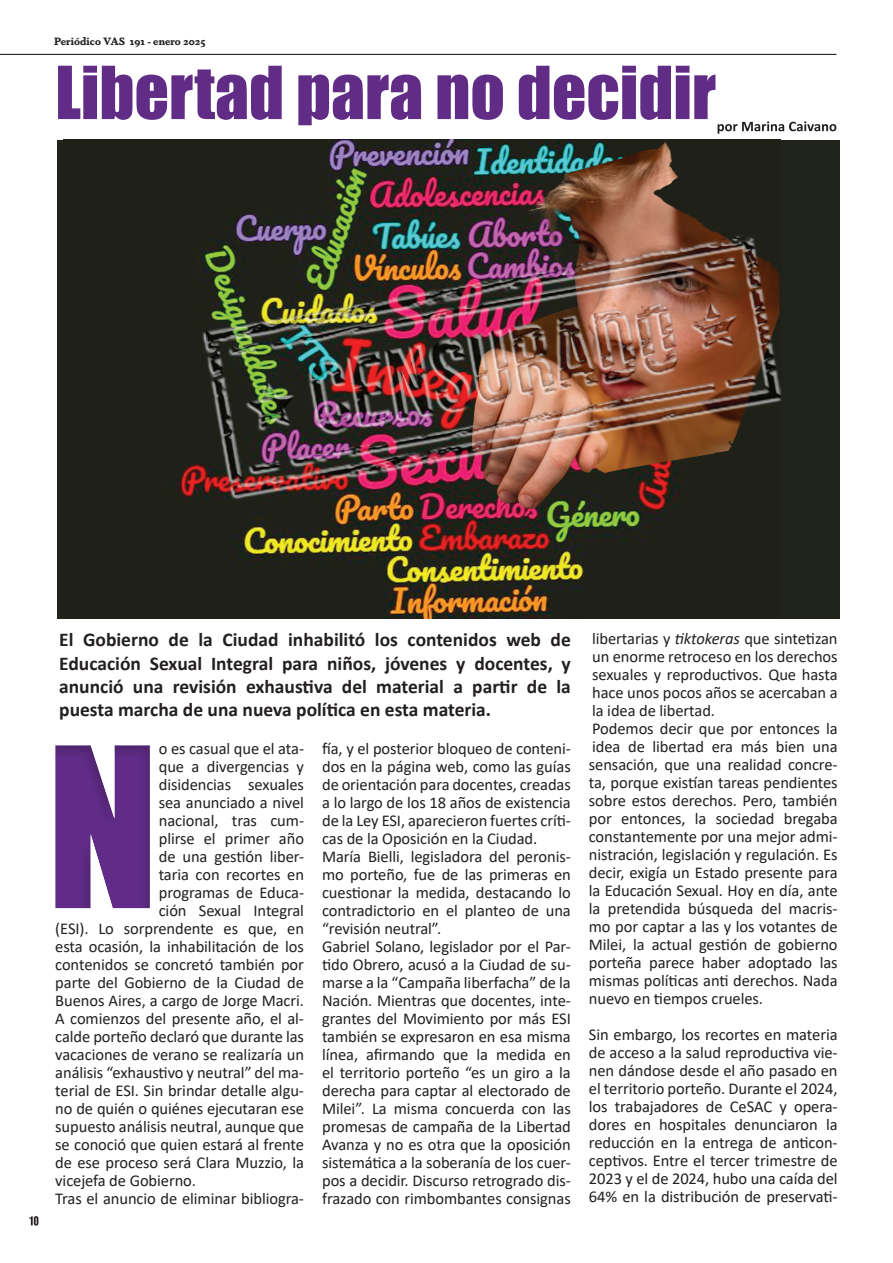
<style>
.page{position:relative;width:893px;height:1263px;background:#fff}
.page>*{position:absolute;margin:0;border:0;box-sizing:border-box;transform-origin:0 0}
.t1{font:206.25px "Impact";color:#602c87}
.t2{font:67.5px "Impact";color:#612c86}
.t3{font:700 19.5px/23.4px "Calibri";color:#231f20;text-align:justify}
.t4{font:16.5px/18px "Calibri";letter-spacing:-.005em;color:#231f20}
.t5{font:700 10.5px "Dapifer";color:#231f20}
.s1{font-style:italic}
</style>
<div class="page">
<hr style="left:0;top:54px;width:836px;height:1px;background:#09080b">
<svg style="left:29px;top:1216px;width:9px;height:9px"></svg>
<svg style="left:718px;top:121px;width:118px;height:13px"></svg>
<div style="left:57px;top:140px;width:783px;height:479px;background:#20231b"></div>
<img style="left:178px;top:140px;width:602px;height:479px">
<p class="t5" style="left:54px;top:34px;width:153px">Periódico VAS 191 - enero 2025</p>
<h2 class="t2" style="left:55px;top:40px;width:662px">Libertad para no decidir</h2>
<p class="t3" style="left:59px;top:628px;width:513px">El Gobierno de la Ciudad inhabilitó los contenidos web de Educación Sexual Integral para niños, jóvenes y docentes, y anunció una revisión exhaustiva del material a partir de la puesta marcha de una nueva política en esta materia.</p>
<p class="t4" style="left:159px;top:739px;width:147px">o es casual que el ata-</p>
<p class="t4" style="left:159px;top:757px;width:147px">que a divergencias y</p>
<p class="t4" style="left:159px;top:775px;width:147px">disidencias sexuales</p>
<p class="t4" style="left:159px;top:793px;width:147px">sea anunciado a nivel</p>
<p class="t4" style="left:159px;top:811px;width:147px">nacional, tras cum-</p>
<p class="t4" style="left:159px;top:829px;width:147px">plirse el primer año</p>
<p class="t4" style="left:159px;top:847px;width:147px">de una gestión liber-</p>
<p class="t4" style="left:159px;top:865px;width:147px">taria con recortes en</p>
<p class="t4" style="left:159px;top:883px;width:147px">programas de Educa-</p>
<p class="t4" style="left:159px;top:901px;width:147px">ción Sexual Integral</p>
<p class="t4" style="left:55px;top:919px;width:250px">(ESI). Lo sorprendente es que, en</p>
<p class="t4" style="left:55px;top:937px;width:250px">esta ocasión, la inhabilitación de los</p>
<p class="t4" style="left:55px;top:955px;width:250px">contenidos se concretó también por</p>
<p class="t4" style="left:55px;top:973px;width:250px">parte del Gobierno de la Ciudad de</p>
<p class="t4" style="left:55px;top:991px;width:250px">Buenos Aires, a cargo de Jorge Macri.</p>
<p class="t4" style="left:55px;top:1009px;width:250px">A comienzos del presente año, el al-</p>
<p class="t4" style="left:55px;top:1027px;width:250px">calde porteño declaró que durante las</p>
<p class="t4" style="left:55px;top:1045px;width:250px">vacaciones de verano se realizaría un</p>
<p class="t4" style="left:55px;top:1063px;width:250px">análisis “exhaustivo y neutral” del ma-</p>
<p class="t4" style="left:55px;top:1081px;width:250px">terial de ESI. Sin brindar detalle algu-</p>
<p class="t4" style="left:55px;top:1099px;width:250px">no de quién o quiénes ejecutaran ese</p>
<p class="t4" style="left:55px;top:1117px;width:250px">supuesto análisis neutral, aunque que</p>
<p class="t4" style="left:55px;top:1135px;width:250px">se conoció que quien estará al frente</p>
<p class="t4" style="left:55px;top:1153px;width:250px">de ese proceso será Clara Muzzio, la</p>
<p class="t4" style="left:55px;top:1171px;width:142px">vicejefa de Gobierno.</p>
<p class="t4" style="left:55px;top:1189px;width:250px">Tras el anuncio de eliminar bibliogra-</p>
<h1 class="t1" style="left:47px;top:667px;width:113px">N</h1>
<p class="t4" style="left:322px;top:739px;width:250px">fía, y el posterior bloqueo de conteni&shy;dos en la página web, como las guías de orientación para docentes, creadas a lo largo de los 18 años de existencia de la Ley ESI, aparecieron fuertes críti&shy;cas de la Oposición en la Ciudad.<br>María Bielli, legisladora del peronis&shy;mo porteño, fue de las primeras en cuestionar la medida, destacando lo contradictorio en el planteo de una “revisión neutral”.<br>Gabriel Solano, legislador por el Par&shy;tido Obrero, acusó a la Ciudad de su&shy;marse a la “Campaña liberfacha” de la Nación. Mientras que docentes, inte&shy;grantes del Movimiento por más ESI también se expresaron en esa misma línea, afirmando que la medida en el territorio porteño “es un giro a la derecha para captar al electorado de Milei”. La misma concuerda con las promesas de campaña de la Libertad Avanza y no es otra que la oposición sistemática a la soberanía de los cuer&shy;pos a decidir. Discurso retrogrado dis&shy;frazado con rimbombantes consignas</p>
<p class="t4" style="left:589px;top:629px;width:250px">libertarias y <span class="s1">tiktokeras</span> que sintetizan un enorme retroceso en los derechos sexuales y reproductivos. Que hasta hace unos pocos años se acercaban a la idea de libertad.<br>Podemos decir que por entonces la idea de libertad era más bien una sensación, que una realidad concre&shy;ta, porque existían tareas pendientes sobre estos derechos. Pero, también por entonces, la sociedad bregaba constantemente por una mejor admi&shy;nistración, legislación y regulación. Es decir, exigía un Estado presente para la Educación Sexual. Hoy en día, ante la pretendida búsqueda del macris&shy;mo por captar a las y los votantes de Milei, la actual gestión de gobierno porteña parece haber adoptado las mismas políticas anti derechos. Nada nuevo en tiempos crueles.</p>
<p class="t4" style="left:589px;top:1025px;width:250px;text-align:justify">Sin embargo, los recortes en materia de acceso a la salud reproductiva vie&shy;nen dándose desde el año pasado en el territorio porteño. Durante el 2024, los trabajadores de CeSAC y opera&shy;dores en hospitales denunciaron la reducción en la entrega de anticon&shy;ceptivos. Entre el tercer trimestre de 2023 y el de 2024, hubo una caída del 64% en la distribución de preservati-</p>
</div>
